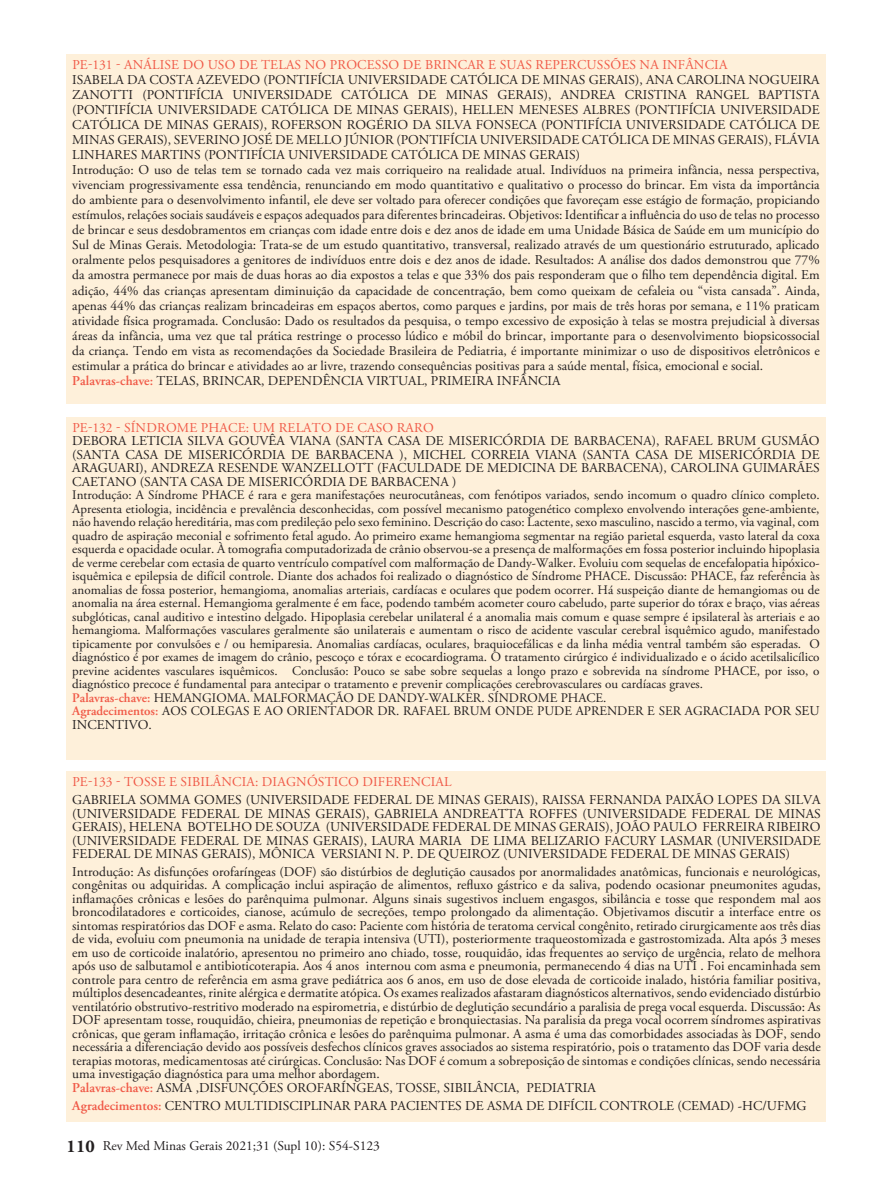
<style>
.page{position:relative;width:893px;height:1191px;background:#fff}
.page>*{position:absolute;margin:0;border:0;box-sizing:border-box;transform-origin:0 0}
.autores_e_texto{font:13.5px/13.5px "Adobe Garamond Pro";color:#231f20;text-align:justify}
.titulo_de_resumo{font:13.5px "Adobe Garamond Pro";letter-spacing:.015em;color:#f05947}
.autores_e_texto-2{font:13.05px/13.5px "Adobe Garamond Pro";color:#231f20;text-align:justify}
.s1{font-weight:600;color:#f05947}
.s2{font-size:13.5px}
.s3{font-weight:700;font-size:18px}
</style>
<div class="page">
<div style="left:67px;top:771px;width:759px;height:351px;background:#fef0da"></div>
<div style="left:67px;top:417px;width:759px;height:342px;background:#fef0da"></div>
<div style="left:67px;top:55px;width:759px;height:349px;background:#fef0da"></div>
<p class="titulo_de_resumo" style="left:72px;top:57px;width:657px">PE-131 - ANÁLISE DO USO DE TELAS NO PROCESSO DE BRINCAR E SUAS REPERCUSSÕES NA INFÂNCIA</p>
<p class="autores_e_texto" style="left:72px;top:73px;width:749px;line-height:15px">ISABELA DA COSTA AZEVEDO (PONTIFÍCIA UNIVERSIDADE CATÓLICA DE MINAS GERAIS), ANA CAROLINA NOGUEIRA ZANOTTI (PONTIFÍCIA UNIVERSIDADE CATÓLICA DE MINAS GERAIS), ANDREA CRISTINA RANGEL BAPTISTA (PONTIFÍCIA UNIVERSIDADE CATÓLICA DE MINAS GERAIS), HELLEN MENESES ALBRES (PONTIFÍCIA UNIVERSIDADE CATÓLICA DE MINAS GERAIS), ROFERSON ROGÉRIO DA SILVA FONSECA (PONTIFÍCIA UNIVERSIDADE CATÓLICA DE MINAS GERAIS), SEVERINO JOSÉ DE MELLO JÚNIOR (PONTIFÍCIA UNIVERSIDADE CATÓLICA DE MINAS GERAIS), FLÁVIA LINHARES MARTINS (PONTIFÍCIA UNIVERSIDADE CATÓLICA DE MINAS GERAIS)</p>
<p class="autores_e_texto" style="left:72px;top:163px;width:749px;line-height:15px">Introdução: O uso de telas tem se tornado cada vez mais corriqueiro na realidade atual. Indivíduos na primeira infância, nessa perspectiva, vivenciam progressivamente essa tendência, renunciando em modo quantitativo e qualitativo o processo do brincar. Em vista da importância do ambiente para o desenvolvimento infantil, ele deve ser voltado para oferecer condições que favoreçam esse estágio de formação, propiciando estímulos, relações sociais saudáveis e espaços adequados para diferentes brincadeiras. Objetivos: Identificar a influência do uso de telas no processo de brincar e seus desdobramentos em crianças com idade entre dois e dez anos de idade em uma Unidade Básica de Saúde em um município do Sul de Minas Gerais. Metodologia: Trata-se de um estudo quantitativo, transversal, realizado através de um questionário estruturado, aplicado oralmente pelos pesquisadores a genitores de indivíduos entre dois e dez anos de idade. Resultados: A análise dos dados demonstrou que 77% da amostra permanece por mais de duas horas ao dia expostos a telas e que 33% dos pais responderam que o filho tem dependência digital. Em adição, 44% das crianças apresentam diminuição da capacidade de concentração, bem como queixam de cefaleia ou “vista cansada”. Ainda, apenas 44% das crianças realizam brincadeiras em espaços abertos, como parques e jardins, por mais de três horas por semana, e 11% praticam atividade física programada. Conclusão: Dado os resultados da pesquisa, o tempo excessivo de exposição à telas se mostra prejudicial à diversas áreas da infância, uma vez que tal prática restringe o processo lúdico e móbil do brincar, importante para o desenvolvimento biopsicossocial da criança. Tendo em vista as recomendações da Sociedade Brasileira de Pediatria, é importante minimizar o uso de dispositivos eletrônicos e estimular a prática do brincar e atividades ao ar livre, trazendo consequências positivas para a saúde mental, física, emocional e social.</p>
<p class="autores_e_texto" style="left:72px;top:374px;width:490px"><span class="s1">Palavras-chave:</span> TELAS, BRINCAR, DEPENDÊNCIA VIRTUAL, PRIMEIRA INFÂNCIA</p>
<p class="titulo_de_resumo" style="left:72px;top:419px;width:363px">PE-132 - SÍNDROME PHACE: UM RELATO DE CASO RARO</p>
<p class="autores_e_texto" style="left:72px;top:434px;width:749px">DEBORA LETICIA SILVA GOUVÊA VIANA (SANTA CASA DE MISERICÓRDIA DE BARBACENA), RAFAEL BRUM GUSMÃO (SANTA CASA DE MISERICÓRDIA DE BARBACENA ), MICHEL CORREIA VIANA (SANTA CASA DE MISERICÓRDIA DE ARAGUARI), ANDREZA RESENDE WANZELLOTT (FACULDADE DE MEDICINA DE BARBACENA), CAROLINA GUIMARÃES CAETANO (SANTA CASA DE MISERICÓRDIA DE BARBACENA )</p>
<p class="autores_e_texto-2" style="left:72px;top:488px;width:749px">Introdução: A Síndrome PHACE é rara e gera manifestações neurocutâneas, com fenótipos variados, sendo incomum o quadro clínico completo.<br>Apresenta etiologia, incidência e prevalência desconhecidas, com possível mecanismo patogenético complexo envolvendo interações gene-ambiente, não havendo relação hereditária, mas com predileção pelo sexo feminino. Descrição do caso: Lactente, sexo masculino, nascido a termo, via vaginal, com quadro de aspiração meconial e sofrimento fetal agudo. Ao primeiro exame hemangioma segmentar na região parietal esquerda, vasto lateral da coxa esquerda e opacidade ocular. À tomografia computadorizada de crânio observou-se a presença de malformações em fossa posterior incluindo hipoplasia de verme cerebelar com ectasia de quarto ventrículo compatível com malformação de Dandy-Walker. Evoluiu com sequelas de encefalopatia hipóxico&shy;isquêmica e epilepsia de difícil controle. Diante dos achados foi realizado o diagnóstico de Síndrome PHACE. Discussão: PHACE, faz referência às anomalias de fossa posterior, hemangioma, anomalias arteriais, cardíacas e oculares que podem ocorrer. Há suspeição diante de hemangiomas ou de anomalia na área esternal. Hemangioma geralmente é em face, podendo também acometer couro cabeludo, parte superior do tórax e braço, vias aéreas subglóticas, canal auditivo e intestino delgado. Hipoplasia cerebelar unilateral é a anomalia mais comum e quase sempre é ipsilateral às arteriais e ao hemangioma. Malformações vasculares geralmente são unilaterais e aumentam o risco de acidente vascular cerebral isquêmico agudo, manifestado tipicamente por convulsões e / ou hemiparesia. Anomalias cardíacas, oculares, braquiocefálicas e da linha média ventral também são esperadas. O diagnóstico é por exames de imagem do crânio, pescoço e tórax e ecocardiograma. O tratamento cirúrgico é individualizado e o ácido acetilsalicílico previne acidentes vasculares isquêmicos. Conclusão: Pouco se sabe sobre sequelas a longo prazo e sobrevida na síndrome PHACE, por isso, o diagnóstico precoce é fundamental para antecipar o tratamento e prevenir complicações cerebrovasculares ou cardíacas graves.</p>
<p class="autores_e_texto-2" style="left:72px;top:691px;width:536px"><span class="s1">Palavras-chave:</span> HEMANGIOMA. MALFORMAÇÃO DE DANDY-WALKER. SÍNDROME PHACE.</p>
<p class="autores_e_texto-2" style="left:72px;top:704px;width:749px"><span class="s1">Agradecimentos:</span> AOS COLEGAS E AO ORIENTADOR DR. RAFAEL BRUM ONDE PUDE APRENDER E SER AGRAC<span class="s2">IADA POR SEU</span></p>
<p class="autores_e_texto" style="left:72px;top:718px;width:81px">INCENTIVO.</p>
<p class="titulo_de_resumo" style="left:72px;top:774px;width:381px">PE-133 - TOSSE E SIBILÂNCIA: DIAGNÓSTICO DIFERENCIAL</p>
<p class="autores_e_texto" style="left:72px;top:793px;width:750px">GABRIELA SOMMA GOMES (UNIVERSIDADE FEDERAL DE MINAS GERAIS), RAISSA FERNANDA PAIXÃO LOPES DA SILVA (UNIVERSIDADE FEDERAL DE MINAS GERAIS), GABRIELA ANDREATTA ROFFES (UNIVERSIDADE FEDERAL DE MINAS GERAIS), HELENA BOTELHO DE SOUZA (UNIVERSIDADE FEDERAL DE MINAS GERAIS), JOÃO PAULO FERREIRA RIBEIRO (UNIVERSIDADE FEDERAL DE MINAS GERAIS), LAURA MARIA DE LIMA BELIZARIO FACURY LASMAR (UNIVERSIDADE FEDERAL DE MINAS GERAIS), MÔNICA VERSIANI N. P. DE QUEIROZ (UNIVERSIDADE FEDERAL DE MINAS GERAIS)</p>
<p class="autores_e_texto" style="left:72px;top:865px;width:750px">Introdução: As disfunções orofaríngeas (DOF) são distúrbios de deglutição causados por anormalidades anatômicas, funcionais e neurológicas, congênitas ou adquiridas. A complicação inclui aspiração de alimentos, refluxo gástrico e da saliva, podendo ocasionar pneumonites agudas, inflamações crônicas e lesões do parênquima pulmonar. Alguns sinais sugestivos incluem engasgos, sibilância e tosse que respondem mal aos broncodilatadores e corticoides, cianose, acúmulo de secreções, tempo prolongado da alimentação. Objetivamos discutir a interface entre os sintomas respiratórios das DOF e asma. Relato do caso: Paciente com história de teratoma cervical congênito, retirado cirurgicamente aos três dias de vida, evoluiu com pneumonia na unidade de terapia intensiva (UTI), posteriormente traqueostomizada e gastrostomizada. Alta após 3 meses em uso de corticoide inalatório, apresentou no primeiro ano chiado, tosse, rouquidão, idas frequentes ao serviço de urgência, relato de melhora após uso de salbutamol e antibioticoterapia. Aos 4 anos internou com asma e pneumonia, permanecendo 4 dias na UTI . Foi encaminhada sem controle para centro de referência em asma grave pediátrica aos 6 anos, em uso de dose elevada de corticoide inalado, história familiar positiva, múltiplos desencadeantes, rinite alérgica e dermatite atópica. Os exames realizados afastaram diagnósticos alternativos, sendo evidenciado distúrbio ventilatório obstrutivo-restritivo moderado na espirometria, e distúrbio de deglutição secundário a paralisia de prega vocal esquerda. Discussão: As DOF apresentam tosse, rouquidão, chieira, pneumonias de repetição e bronquiectasias. Na paralisia da prega vocal ocorrem síndromes aspirativas crônicas, que geram inflamação, irritação crônica e lesões do parênquima pulmonar. A asma é uma das comorbidades associadas às DOF, sendo necessária a diferenciação devido aos possíveis desfechos clínicos graves associados ao sistema respiratório, pois o tratamento das DOF varia desde terapias motoras, medicamentosas até cirúrgicas. Conclusão: Nas DOF é comum a sobreposição de sintomas e condições clínicas, sendo necessária uma investigação diagnóstica para uma melhor abordagem.</p>
<p class="autores_e_texto" style="left:72px;top:1081px;width:525px"><span class="s1">Palavras-chave:</span> ASMA ,DISFUNÇÕES OROFARÍNGEAS, TOSSE, SIBILÂNCIA, PEDIATRIA</p>
<p class="autores_e_texto" style="left:72px;top:1099px;width:736px"><span class="s1">Agradecimentos:</span> CENTRO MULTIDISCIPLINAR PARA PACIENTES DE ASMA DE DIFÍCIL CONTROLE (CEMAD) -HC/UFMG</p>
<p class="autores_e_texto" style="left:67px;top:1139px;width:315px"><span class="s3">110</span> Rev Med Minas Gerais 2021;31 (Supl 10): S54-S123</p>
</div>
